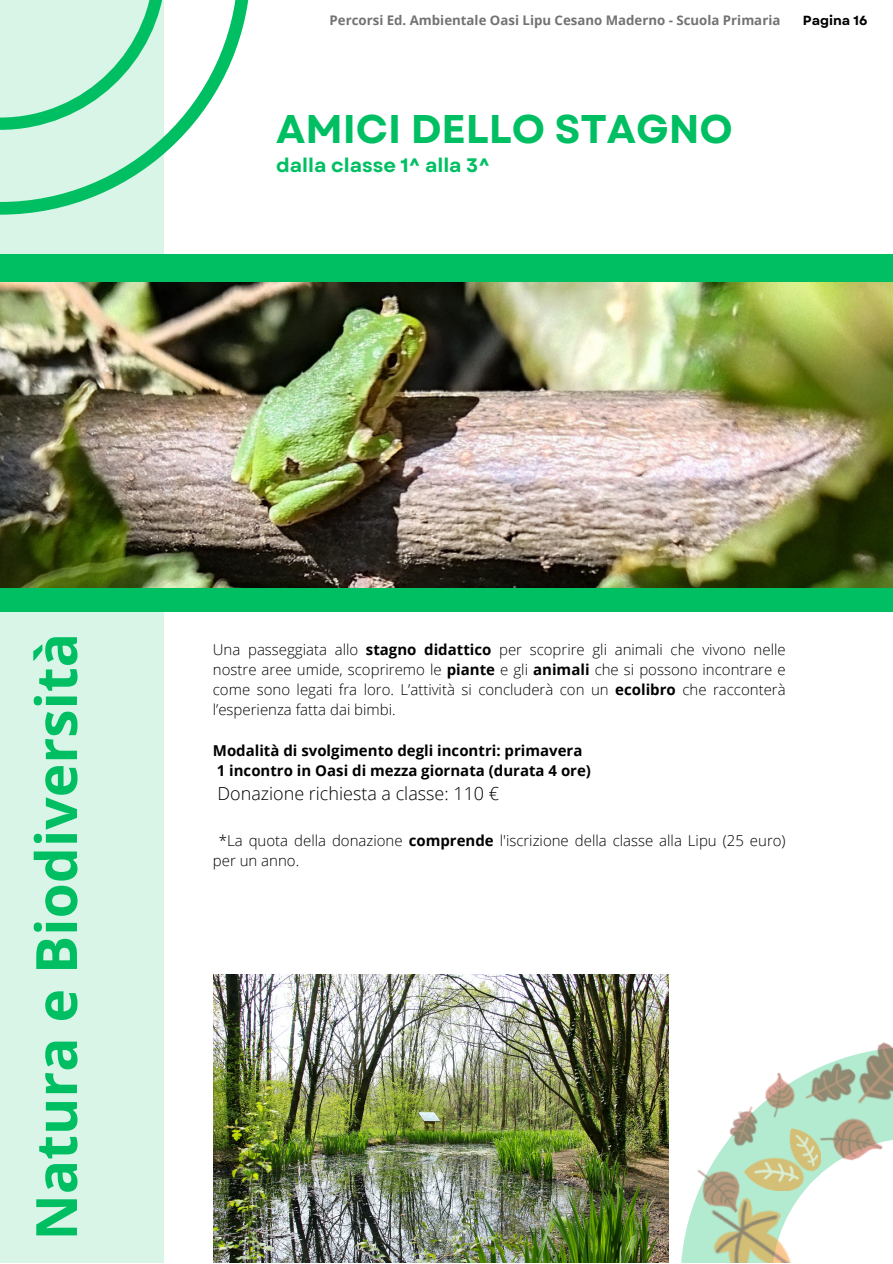
<style>
.page{position:relative;width:893px;height:1264px;background:#fff}
.page>*{position:absolute;margin:0;border:0;box-sizing:border-box;transform-origin:0 0}
.t1{font:700 57px "Open Sans";color:#00bf63}
.t2{font:700 40.05px "Garet";color:#00bf63}
.t3{font:700 19.5px "Garet";color:#00bf63}
.t4{font:300 18px "Open Sans";color:#000}
.t5{font:300 15px/20.2px "Open Sans";color:#000;text-align:justify}
.t6{font:700 15px "Open Sans";color:#000}
.t7{font:700 13.2px "Open Sans";color:#737373}
.t8{font:700 13.2px "Garet";color:#000}
.s1{font-weight:700}
</style>
<div class="page">
<div style="left:0;top:0;width:164px;height:1262px;background:#d9f5e7"></div>
<img style="left:0;top:282px;width:892px;height:306px">
<svg style="left:0;top:0;width:249px;height:215px"></svg>
<div style="left:0;top:588px;width:892px;height:24px;background:#00bf63"></div>
<div style="left:0;top:254px;width:892px;height:28px;background:#00bf63"></div>
<svg style="left:668px;top:974px;width:35px;height:288px"></svg>
<img style="left:703px;top:1221px;width:88px;height:41px">
<img style="left:677px;top:1035px;width:146px;height:186px">
<img style="left:744px;top:1128px;width:76px;height:62px">
<img style="left:794px;top:1035px;width:98px;height:137px">
<img style="left:214px;top:974px;width:454px;height:288px">
<p class="t7" style="left:329px;top:11px;width:452px">Percorsi Ed. Ambientale Oasi Lipu Cesano Maderno - Scuola Primaria</p>
<p class="t8" style="left:802px;top:11px;width:66px">Pagina 16</p>
<p class="t2" style="left:276px;top:100px;width:458px">AMICI DELLO STAGNO</p>
<p class="t3" style="left:276px;top:151px;width:215px">dalla classe 1^ alla 3^</p>
<p class="t1" style="left:16px;top:1240px;width:609px;rotate:-90deg">Natura e Biodiversità</p>
<p class="t5" style="left:213px;top:638px;width:574px">Una passeggiata allo <span class="s1">stagno didattico</span> per scoprire gli animali che vivono nelle nostre aree umide, scopriremo le <span class="s1">piante</span> e gli <span class="s1">animali</span> che si possono incontrare e come sono legati fra loro. L’attività si concluderà con un <span class="s1">ecolibro</span> che racconterà l’esperienza fatta dai bimbi.</p>
<p class="t6" style="left:213px;top:740px;width:371px">Modalità di svolgimento degli incontri: primavera</p>
<p class="t6" style="left:217px;top:760px;width:376px">1 incontro in Oasi di mezza giornata (durata 4 ore)</p>
<p class="t4" style="left:217px;top:780px;width:283px">Donazione richiesta a classe: 110 €</p>
<p class="t5" style="left:213px;top:830px;width:574px;text-indent:6px">*La quota della donazione <span class="s1">comprende</span> l'iscrizione della classe alla Lipu (25 euro) per un anno.</p>
</div>
